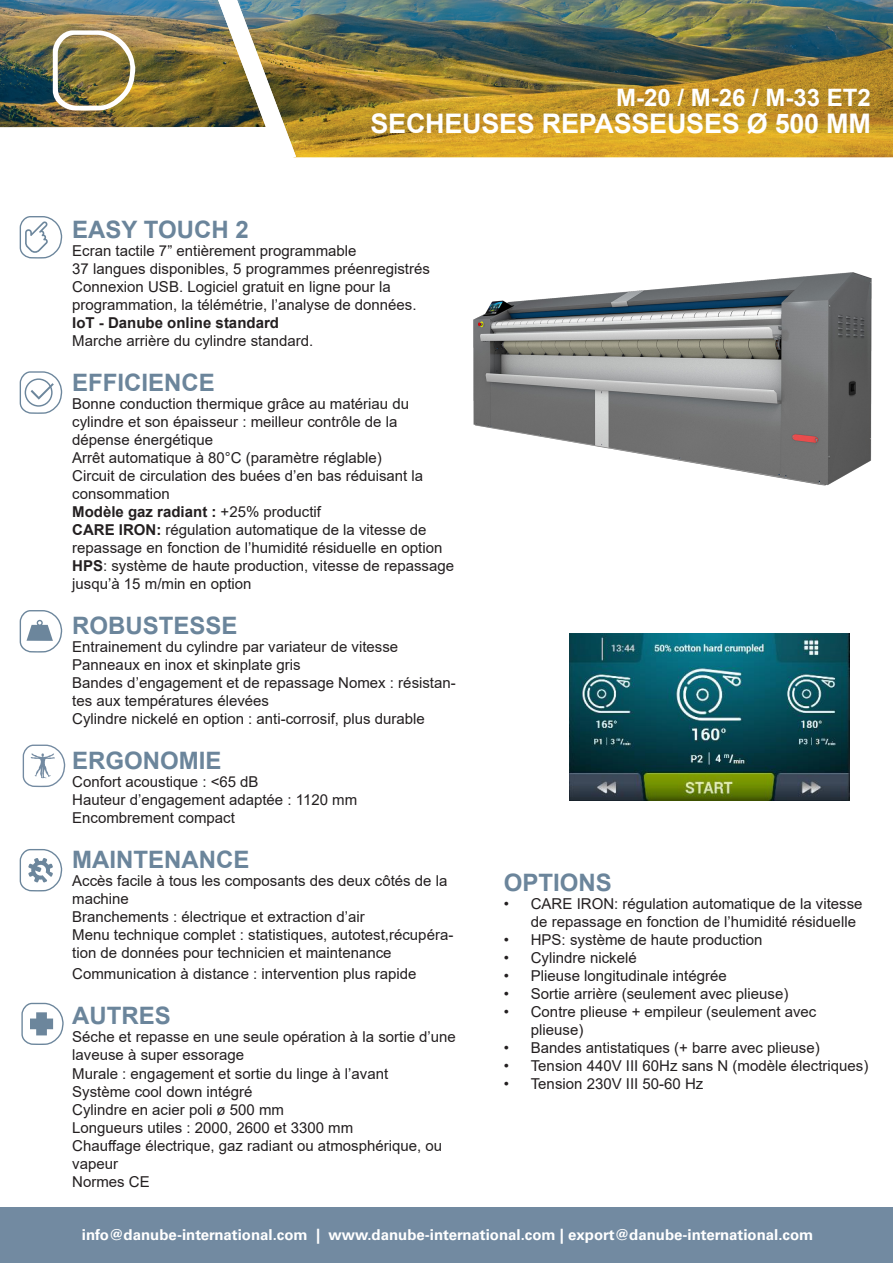
<style>
.page{position:relative;width:893px;height:1263px;background:#fff}
.page>*{position:absolute;margin:0;border:0;box-sizing:border-box;transform-origin:0 0}
.DANUBE_H1{font:700 27px "Arial";letter-spacing:-.01em;color:#fff}
.Danube_H2{font:700 24px "Arial";color:#6b859b}
.DANUBE_H1-2{font:700 24px "Arial";color:#fff}
.Danube_P_-_EN{font:15px/18px "Arial";color:#231f20}
.t1{font:700 15px "Univers LT Std";color:#fff}
.Danube_P_-_EN-2{font:700 15px "Arial";color:#231f20}
.s1{font-weight:400}
.s2{font-weight:700}
</style>
<div class="page">
<img style="left:0;top:0;width:893px;height:157px">
<div style="left:0;top:1208px;width:893px;height:55px;background:#728aa1"></div>
<img style="left:53px;top:30px;width:83px;height:81px">
<img style="left:218px;top:0;width:78px;height:158px">
<img style="left:473px;top:272px;width:399px;height:214px">
<img style="left:570px;top:634px;width:279px;height:166px">
<svg style="left:23px;top:744px;width:42px;height:43px"></svg>
<svg style="left:20px;top:610px;width:42px;height:42px"></svg>
<svg style="left:20px;top:849px;width:42px;height:42px"></svg>
<svg style="left:21px;top:1003px;width:42px;height:42px"></svg>
<svg style="left:20px;top:216px;width:42px;height:43px"></svg>
<svg style="left:20px;top:371px;width:42px;height:43px"></svg>
<p class="DANUBE_H1-2" style="left:616px;top:81px;width:256px">M-20 / M-26 / M-33 ET2</p>
<p class="DANUBE_H1" style="left:370px;top:105px;width:502px">SECHEUSES REPASSEUSES Ø 500 MM</p>
<p class="Danube_H2" style="left:72px;top:212px;width:178px">EASY TOUCH 2</p>
<p class="Danube_P_-_EN" style="left:72px;top:241px;width:286px">Ecran tactile 7” entièrement programmable</p>
<p class="Danube_P_-_EN" style="left:72px;top:259px;width:359px">37 langues disponibles, 5 programmes préenregistrés</p>
<p class="Danube_P_-_EN" style="left:72px;top:277px;width:320px">Connexion USB. Logiciel gratuit en ligne pour la</p>
<p class="Danube_P_-_EN" style="left:72px;top:295px;width:346px">programmation, la télémétrie, l’analyse de données.</p>
<p class="Danube_P_-_EN-2" style="left:72px;top:312px;width:208px">IoT - Danube online standard</p>
<p class="Danube_P_-_EN" style="left:72px;top:331px;width:242px">Marche arrière du cylindre standard.</p>
<p class="Danube_H2" style="left:72px;top:365px;width:144px">EFFICIENCE</p>
<p class="Danube_P_-_EN" style="left:72px;top:394px;width:338px">Bonne conduction thermique grâce au matériau du</p>
<p class="Danube_P_-_EN" style="left:72px;top:412px;width:327px">cylindre et son épaisseur : meilleur contrôle de la dépense énergétique</p>
<p class="Danube_P_-_EN" style="left:72px;top:448px;width:311px">Arrêt automatique à 80°C (paramètre réglable)</p>
<p class="Danube_P_-_EN" style="left:72px;top:466px;width:352px">Circuit de circulation des buées d’en bas réduisant la</p>
<p class="Danube_P_-_EN" style="left:72px;top:484px;width:99px">consommation</p>
<p class="Danube_P_-_EN-2" style="left:72px;top:501px;width:250px">Modèle gaz radiant : <span class="s1">+25% productif</span></p>
<p class="Danube_P_-_EN" style="left:72px;top:520px;width:372px"><span class="s2">CARE IRON:</span> régulation automatique de la vitesse de repassage en fonction de l’humidité résiduelle en option</p>
<p class="Danube_P_-_EN" style="left:72px;top:556px;width:383px"><span class="s2">HPS</span>: système de haute production, vitesse de repassage jusqu’à 15 m/min en option</p>
<p class="Danube_H2" style="left:72px;top:608px;width:167px">ROBUSTESSE</p>
<p class="Danube_P_-_EN" style="left:72px;top:637px;width:327px">Entrainement du cylindre par variateur de vitesse</p>
<p class="Danube_P_-_EN" style="left:72px;top:655px;width:230px">Panneaux en inox et skinplate gris</p>
<p class="Danube_P_-_EN" style="left:72px;top:673px;width:385px">Bandes d’engagement et de repassage Nomex : résistan&shy;tes aux températures élevées</p>
<p class="Danube_P_-_EN" style="left:72px;top:709px;width:354px">Cylindre nickelé en option : anti-corrosif, plus durable</p>
<p class="Danube_H2" style="left:72px;top:743px;width:151px">ERGONOMIE</p>
<p class="Danube_P_-_EN" style="left:72px;top:772px;width:188px">Confort acoustique : &lt;65 dB</p>
<p class="Danube_P_-_EN" style="left:72px;top:790px;width:286px">Hauteur d’engagement adaptée : 1120 mm</p>
<p class="Danube_P_-_EN" style="left:72px;top:808px;width:164px">Encombrement compact</p>
<p class="Danube_H2" style="left:72px;top:842px;width:179px">MAINTENANCE</p>
<p class="Danube_P_-_EN" style="left:72px;top:871px;width:377px">Accès facile à tous les composants des deux côtés de la machine</p>
<p class="Danube_P_-_EN" style="left:72px;top:907px;width:294px">Branchements : électrique et extraction d’air</p>
<p class="Danube_P_-_EN" style="left:72px;top:925px;width:383px">Menu technique complet : statistiques, autotest,récupéra&shy;tion de données pour technicien et maintenance</p>
<p class="Danube_P_-_EN" style="left:72px;top:965px;width:346px">Communication à distance : intervention plus rapide</p>
<p class="Danube_H2" style="left:72px;top:999px;width:100px">AUTRES</p>
<p class="Danube_P_-_EN" style="left:72px;top:1028px;width:385px">Séche et repasse en une seule opération à la sortie d’une laveuse à super essorage</p>
<p class="Danube_P_-_EN" style="left:72px;top:1064px;width:317px">Murale : engagement et sortie du linge à l’avant</p>
<p class="Danube_P_-_EN" style="left:72px;top:1082px;width:182px">Système cool down intégré</p>
<p class="Danube_P_-_EN" style="left:72px;top:1100px;width:213px">Cylindre en acier poli ø 500 mm</p>
<p class="Danube_P_-_EN" style="left:72px;top:1118px;width:282px">Longueurs utiles : 2000, 2600 et 3300 mm</p>
<p class="Danube_P_-_EN" style="left:72px;top:1136px;width:371px">Chauffage électrique, gaz radiant ou atmosphérique, ou vapeur</p>
<p class="Danube_P_-_EN" style="left:72px;top:1172px;width:79px">Normes CE</p>
<p class="Danube_H2" style="left:504px;top:866px;width:110px">OPTIONS</p>
<p class="Danube_P_-_EN" style="left:531px;top:895px;width:333px;text-indent:-27px">• CARE IRON: régulation automatique de la vitesse de repassage en fonction de l’humidité résiduelle</p>
<p class="Danube_P_-_EN" style="left:504px;top:931px;width:260px">• HPS: système de haute production</p>
<p class="Danube_P_-_EN" style="left:504px;top:949px;width:134px">• Cylindre nickelé</p>
<p class="Danube_P_-_EN" style="left:504px;top:967px;width:224px">• Plieuse longitudinale intégrée</p>
<p class="Danube_P_-_EN" style="left:504px;top:985px;width:286px">• Sortie arrière (seulement avec plieuse)</p>
<p class="Danube_P_-_EN" style="left:531px;top:1003px;width:287px;text-indent:-27px">• Contre plieuse + empileur (seulement avec plieuse)</p>
<p class="Danube_P_-_EN" style="left:504px;top:1039px;width:317px">• Bandes antistatiques (+ barre avec plieuse)</p>
<p class="Danube_P_-_EN" style="left:504px;top:1057px;width:366px">• Tension 440V III 60Hz sans N (modèle électriques)</p>
<p class="Danube_P_-_EN" style="left:504px;top:1075px;width:201px">• Tension 230V III 50-60 Hz</p>
<p class="t1" style="left:82px;top:1226px;width:733px">info@danube-international.com | www.danube-international.com | export@danube-international.com</p>
</div>
